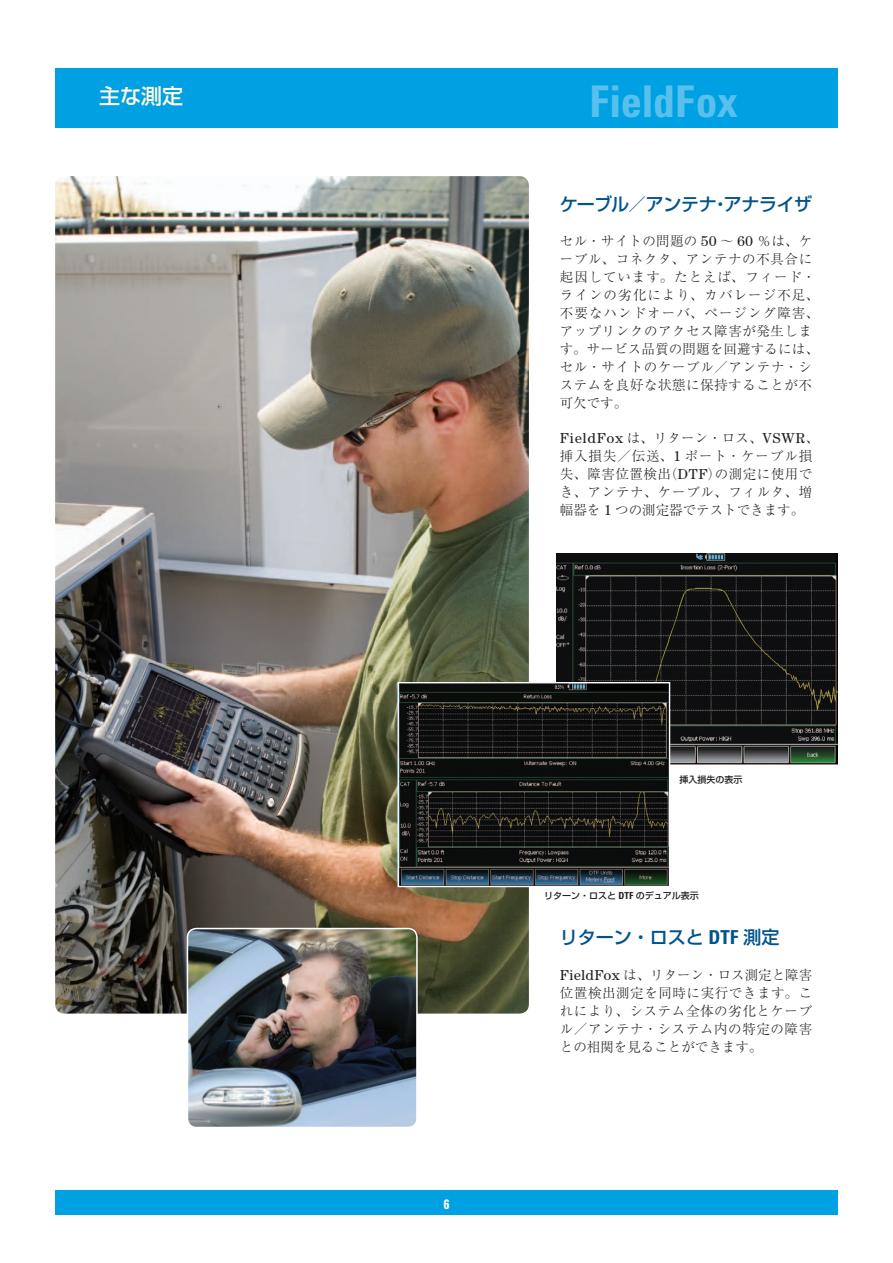
<style>
.page{position:relative;width:893px;height:1263px;background:#fff}
.page>*{position:absolute;margin:0;border:0;box-sizing:border-box;transform-origin:0 0}
.t1{font:700 45px "Agilent Cond";letter-spacing:-.005em;color:#59c0ed}
.t2{font:500 21px "Shin Go Pro";color:#fef8e4}
.t3{font:500 18px "Shin Go Pro";letter-spacing:-.02em;color:#00538d}
.t4{font:500 18px "Shin Go Pro";color:#00538d}
.t5{font:14.85px "Agilent Century ITC";letter-spacing:.04em;color:#231f20}
.t6{font:300 13.5px/18px "Ryumin Pro";letter-spacing:.045em;color:#231f20;text-align:justify}
.t7{font:700 13.5px "Agilent Cond";color:#fff}
.t8{font:500 9px "Shin Go Pro";color:#231f20}
.s1{font-family:"Agilent Century ITC";font-weight:400;font-size:14.85px}
.s2{font-family:"Ryumin Pro";font-weight:300;font-size:13.5px}
.s3{font-family:"Agilent Cond";font-weight:700;font-size:9.9px}
.s4{font-family:"Agilent Cond";font-weight:700;font-size:19.8px}
</style>
<div class="page">
<div style="left:55px;top:1191px;width:783px;height:24px;background:#00a1e3"></div>
<div style="left:55px;top:68px;width:783px;height:59px;background:#00a1e3"></div>
<img style="left:557px;top:553px;width:281px;height:211px">
<img style="left:55px;top:176px;width:474px;height:837px">
<img style="left:400px;top:684px;width:268px;height:201px">
<div style="left:398px;top:682px;width:272px;height:205px;border:1px solid #fff"></div>
<img style="left:187px;top:928px;width:230px;height:197px">
<div style="left:187px;top:928px;width:231px;height:200px;border:2px solid #fff;border-radius:9px"></div>
<h2 class="t2" style="left:99px;top:79px;width:85px">主な測定</h2>
<h1 class="t1" style="left:589px;top:76px;width:150px">FieldFox</h1>
<h3 class="t3" style="left:560px;top:189px;width:254px">ケーブル／アンテナ・アナライザ</h3>
<p class="t6" style="left:560px;top:231px;width:261px;text-align:left">セル・サイトの問題の <span class="s1">50</span> ～ <span class="s1">60</span> ％は、ケーブル、コネクタ、アンテナの不具合に起因しています。たとえば、フィード・ラインの劣化により、カバレージ不足、不要なハンドオーバ、ページング障害、アップリンクのアクセス障害が発生します。サービス品質の問題を回避するには、セル・サイトのケーブル／アンテナ・システムを良好な状態に保持することが不可欠です。</p>
<p class="t5" style="left:560px;top:430px;width:261px">FieldFox <span class="s2">は、リターン・ロス、</span>VSWR<span class="s2">、</span></p>
<p class="t6" style="left:560px;top:446px;width:254px">挿入損失／伝送、<span class="s1">1</span> ポート・ケーブル損失、障害位置検出（<span class="s1">DTF</span>）の測定に使用でき、アンテナ、ケーブル、フィルタ、増幅器を <span class="s1">1</span> つの測定器でテストできます。</p>
<p class="t7" style="left:443px;top:1197px;width:8px">6</p>
<p class="t8" style="left:679px;top:772px;width:64px">挿入損失の表示</p>
<p class="t8" style="left:544px;top:889px;width:156px">リターン・ロスと <span class="s3">DTF</span> のデュアル表示</p>
<h3 class="t4" style="left:560px;top:923px;width:221px">リターン・ロスと <span class="s4">DTF</span> 測定</h3>
<p class="t6" style="left:560px;top:965px;width:254px"><span class="s1">FieldFox</span> は、リターン・ロス測定と障害位置検出測定を同時に実行できます。これにより、システム全体の劣化とケーブル／アンテナ・システム内の特定の障害との相関を見ることができます。</p>
</div>
